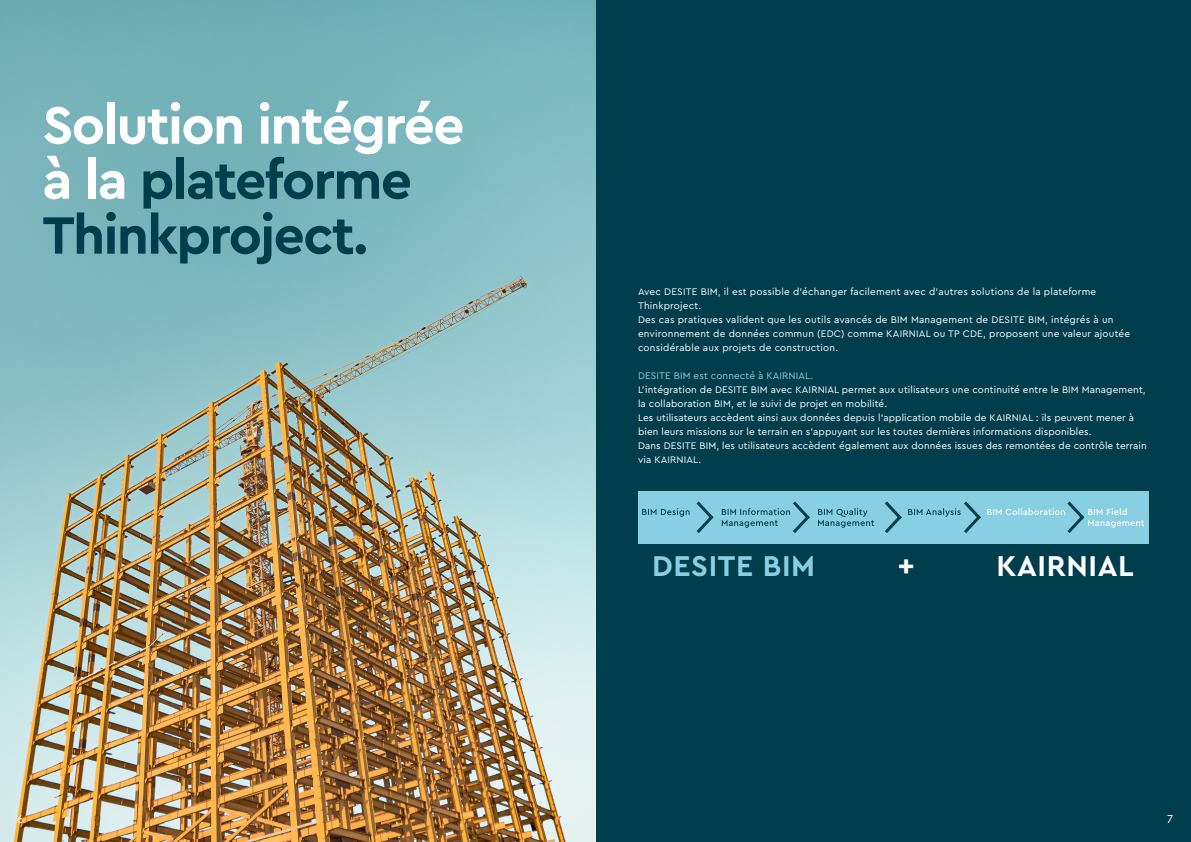
<style>
.page{position:relative;width:1191px;height:842px;background:#003d4d}
.page>*{position:absolute;margin:0;border:0;box-sizing:border-box;transform-origin:0 0}
.t1{font:700 55px/55px "Cera Pro";letter-spacing:-.03em;color:#003d4d}
.t2{font:700 30px "Cera Pro";letter-spacing:.02em;color:#89cfe4}
.t3{font:700 30px "Cera Pro";letter-spacing:.02em;color:#fff}
.t4{font:12px "Cera Pro";color:#fff}
.t5{font:10px/14px "Cera Pro";letter-spacing:.01em;color:#fff}
.t6{font:10px "Cera Pro";letter-spacing:.01em;color:#89cfe4}
.s1{color:#fff}
</style>
<div class="page">
<img style="left:0;top:0;width:595px;height:842px">
<div style="left:638px;top:491px;width:510px;height:53px;background:#89cfe4"></div>
<svg style="left:642px;top:501px;width:72px;height:32px"></svg>
<svg style="left:722px;top:501px;width:152px;height:32px"></svg>
<svg style="left:885px;top:501px;width:259px;height:32px"></svg>
<h1 class="t1" style="left:43px;top:95px;width:423px"><span class="s1">Solution intégrée à la</span> plateforme<br>Thinkproject.</h1>
<p class="t5" style="left:638px;top:284px;width:493px">Avec DESITE BIM, il est possible d’échanger facilement avec d’autres solutions de la plateforme Thinkproject.<br>Des cas pratiques valident que les outils avancés de BIM Management de DESITE BIM, intégrés à un environnement de données commun (EDC) comme KAIRNIAL ou TP CDE, proposent une valeur ajoutée considérable aux projets de construction.</p>
<p class="t6" style="left:638px;top:369px;width:177px">DESITE BIM est connecté à KAIRNIAL.</p>
<p class="t5" style="left:638px;top:382px;width:510px">L’intégration de DESITE BIM avec KAIRNIAL permet aux utilisateurs une continuité entre le BIM Management, la collaboration BIM, et le suivi de projet en mobilité.<br>Les utilisateurs accèdent ainsi aux données depuis l’application mobile de KAIRNIAL : ils peuvent mener à bien leurs missions sur le terrain en s’appuyant sur les toutes dernières informations disponibles.<br>Dans DESITE BIM, les utilisateurs accèdent également aux données issues des remontées de contrôle terrain via KAIRNIAL.</p>
<h2 class="t2" style="left:652px;top:546px;width:164px">DESITE BIM</h2>
<h2 class="t3" style="left:898px;top:546px;width:18px">+</h2>
<h2 class="t3" style="left:996px;top:546px;width:139px">KAIRNIAL</h2>
<p class="t4" style="left:17px;top:811px;width:8px">6</p>
<p class="t4" style="left:1167px;top:811px;width:8px">7</p>
</div>
